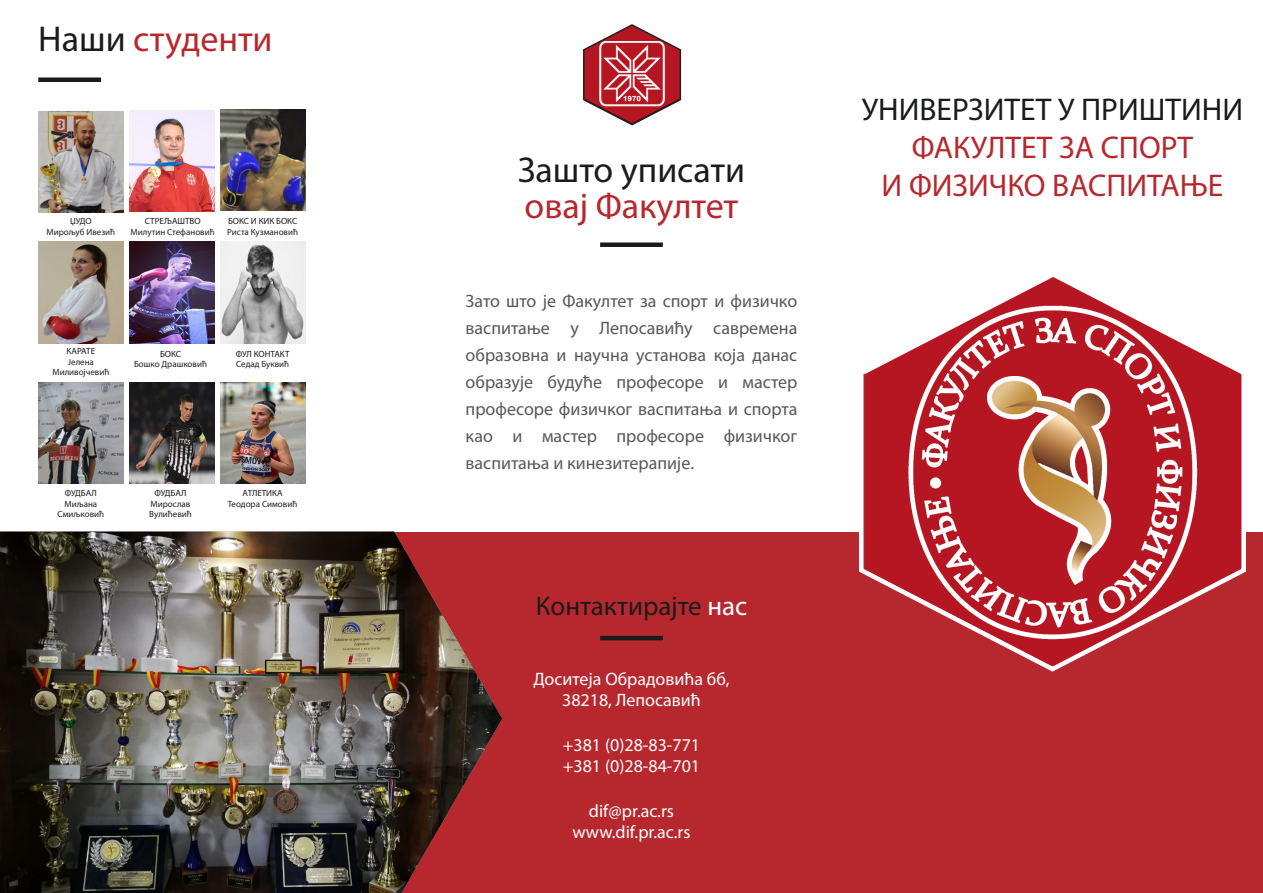
<style>
.page{position:relative;width:1263px;height:893px;background:#fff}
.page>*{position:absolute;margin:0;border:0;box-sizing:border-box;transform-origin:0 0}
.t1{font:36px "Myriad Pro";color:#b7282e}
.t2{font:36px "Myriad Pro";color:#1a1b1b}
.t3{font:31.5px "Myriad Pro";color:#b7282e}
.t4{font:31.5px "Myriad Pro";color:#1a1b1b}
.Subtitle{font:27px "Myriad Pro";color:#1a1b1b}
.Text_Area_Black{font:18px/27px "Myriad Pro";color:#57585a;text-align:justify}
.Info{font:18px "Myriad Pro";color:#fff}
.t5{font:9px/10.5px "Myriad Pro";color:#231f20;text-align:center}
.Company_Name{font:9px "Myriad Pro";color:#1a1b1b}
.s1{color:#1a1b1b}
.s2{color:#fff}
</style>
<div class="page">
<div style="left:395px;top:532px;width:868px;height:361px;background:#b7282e"></div>
<hr style="left:600px;top:636px;width:63px;height:4px;background:#1a1b1b">
<div style="left:600px;top:242px;width:63px;height:5px;background:#1a1b1b"></div>
<div style="left:38px;top:77px;width:63px;height:5px;background:#1a1b1b"></div>
<svg style="left:859px;top:277px;width:387px;height:395px"></svg>
<svg style="left:583px;top:24px;width:99px;height:102px"></svg>
<img style="left:0;top:531px;width:502px;height:362px">
<img style="left:38px;top:111px;width:86px;height:102px">
<img style="left:129px;top:110px;width:85px;height:102px">
<img style="left:220px;top:110px;width:85px;height:101px">
<img style="left:38px;top:242px;width:86px;height:101px">
<img style="left:129px;top:242px;width:85px;height:101px">
<img style="left:220px;top:242px;width:85px;height:101px">
<img style="left:38px;top:382px;width:86px;height:101px">
<img style="left:129px;top:382px;width:85px;height:101px">
<img style="left:220px;top:382px;width:85px;height:101px">
<p class="t1" style="left:38px;top:17px;width:236px"><span class="s1">Наши</span> студенти</p>
<p class="Company_Name" style="left:70px;top:216px;width:23px">ЏУДО</p>
<p class="t5" style="left:47px;top:226px;width:70px">Мирољуб Ивезић</p>
<p class="Company_Name" style="left:145px;top:216px;width:57px">СТРЕЉАШТВО</p>
<p class="t5" style="left:131px;top:226px;width:86px">Милутин Стефановић</p>
<p class="Company_Name" style="left:228px;top:216px;width:71px">БОКС И КИК БОКС</p>
<p class="t5" style="left:227px;top:226px;width:72px">Риста Кузмановић</p>
<p class="Company_Name" style="left:67px;top:346px;width:30px">КАРАТЕ</p>
<p class="t5" style="left:52px;top:356px;width:58px">Јелена<br>Миливојчевић</p>
<p class="Company_Name" style="left:160px;top:348px;width:22px">БОКС</p>
<p class="t5" style="left:134px;top:359px;width:75px">Бошко Драшковић</p>
<p class="Company_Name" style="left:236px;top:348px;width:55px">ФУЛ КОНТАКТ</p>
<p class="t5" style="left:236px;top:359px;width:55px">Седад Буквић</p>
<p class="Company_Name" style="left:65px;top:488px;width:34px">ФУДБАЛ</p>
<p class="t5" style="left:58px;top:498px;width:48px">Миљана<br>Смиљковић</p>
<p class="Company_Name" style="left:154px;top:488px;width:34px">ФУДБАЛ</p>
<p class="t5" style="left:149px;top:498px;width:44px;text-align:left">Мирослав<br>Вулићевић</p>
<p class="Company_Name" style="left:243px;top:488px;width:42px">АТЛЕТИКА</p>
<p class="t5" style="left:228px;top:498px;width:71px">Теодора Симовић</p>
<p class="t2" style="left:518px;top:147px;width:229px">Зашто уписати</p>
<p class="t1" style="left:525px;top:183px;width:215px">овај Факултет</p>
<p class="Text_Area_Black" style="left:466px;top:287px;width:333px">Зато што је Факултет за спорт и физичко васпитање у Лепосавићу савремена образовна и научна установа која данас образује будуће професоре и мастер професоре физичког васпитања и спорта као и мастер професоре физичког васпитања и кинезитерапије.</p>
<p class="Subtitle" style="left:536px;top:589px;width:213px">Контактирајте <span class="s2">нас</span></p>
<p class="Info" style="left:533px;top:668px;width:198px">Доситеја Обрадовића бб,</p>
<p class="Info" style="left:562px;top:689px;width:140px">38218, Лепосавић</p>
<p class="Info" style="left:563px;top:734px;width:139px">+381 (0)28-83-771</p>
<p class="Info" style="left:563px;top:755px;width:139px">+381 (0)28-84-701</p>
<p class="Info" style="left:589px;top:800px;width:87px">dif@pr.ac.rs</p>
<p class="Info" style="left:572px;top:821px;width:120px">www.dif.pr.ac.rs</p>
<p class="t4" style="left:862px;top:90px;width:383px">УНИВЕРЗИТЕТ У ПРИШТИНИ</p>
<p class="t3" style="left:912px;top:128px;width:283px">ФАКУЛТЕТ ЗА СПОРТ</p>
<p class="t3" style="left:882px;top:166px;width:343px">И ФИЗИЧКО ВАСПИТАЊЕ</p>
</div>
